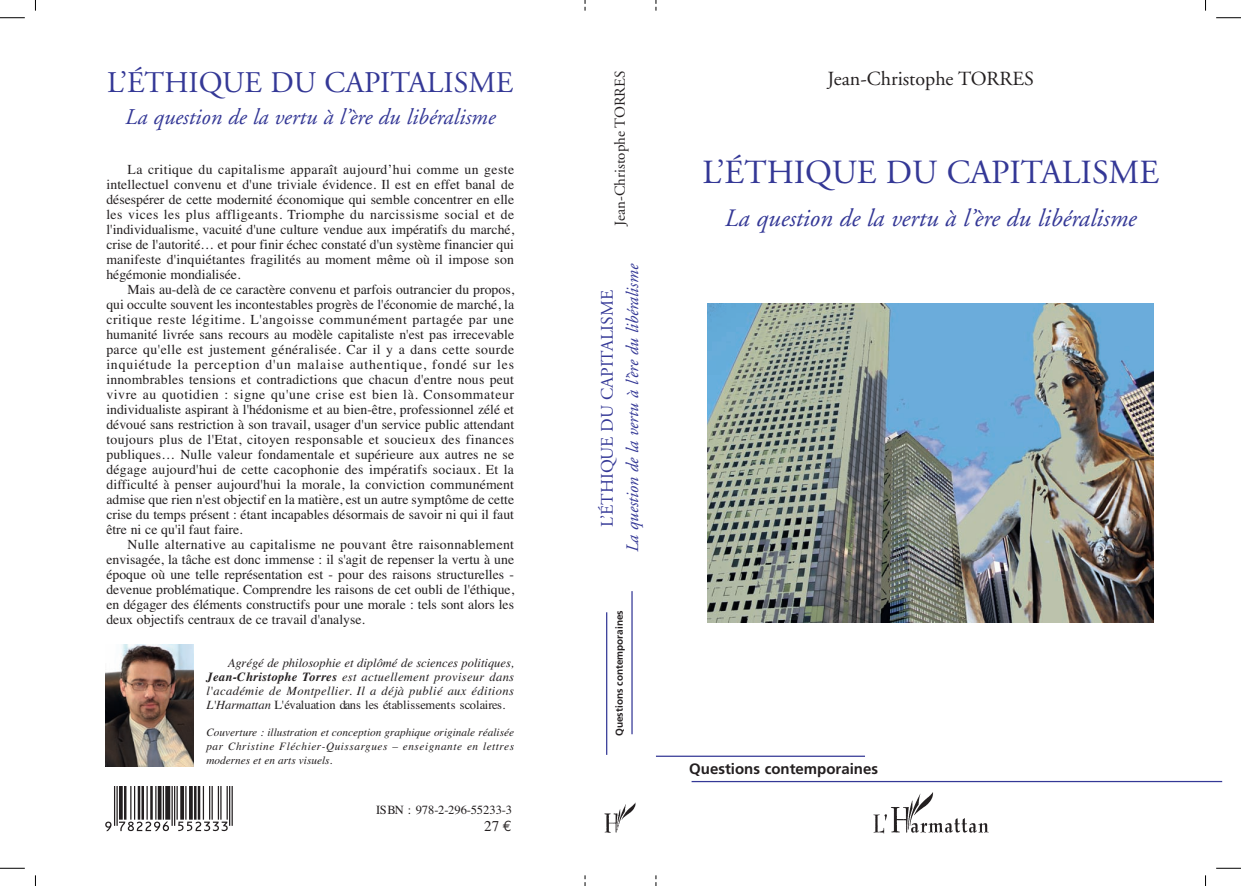
<style>
.page{position:relative;width:1241px;height:886px;background:#fff}
.page>*{position:absolute;margin:0;border:0;box-sizing:border-box;transform-origin:0 0}
.t1{font:33.75px "Adobe Garamond";color:#343896}
.t2{font:30px "Adobe Garamond";color:#343896}
.t3{font:italic 25px "Adobe Garamond";color:#343896}
.t4{font:italic 22.5px "Adobe Garamond";color:#343896}
.t5{font:20px "Adobe Garamond";color:#231f20}
.t6{font:italic 17.5px "Adobe Garamond";color:#343896}
.t7{font:17.5px "Adobe Garamond";color:#343896}
.t8{font:700 15px "Frutiger";color:#231f20}
.t9{font:15px "Adobe Garamond";color:#231f20}
.t10{font:15px "Times";color:#231f20}
.t11{font:13.75px/15px "Times";color:#231f20;text-align:justify}
.t12{font:italic 12.5px/13.8px "Times";letter-spacing:.03em;color:#231f20;text-align:justify}
.t13{font:12.5px "Times";color:#231f20}
.t14{font:italic 11.25px/13.8px "Times";letter-spacing:.03em;color:#231f20;text-align:justify}
.t15{font:700 10px "Frutiger";color:#231f20}
.s1{font-weight:700}
.s2{font-style:normal}
.s3{font-family:"Euro Mono"}
</style>
<div class="page">
<svg style="left:105px;top:787px;width:128px;height:45px"></svg>
<svg style="left:0;top:18px;width:25px;height:1px"></svg>
<svg style="left:0;top:868px;width:25px;height:1px"></svg>
<svg style="left:1216px;top:18px;width:24px;height:1px"></svg>
<svg style="left:1216px;top:868px;width:24px;height:1px"></svg>
<img style="left:604px;top:803px;width:32px;height:29px">
<hr style="left:656px;top:755px;width:208px;height:2px;background:#343896">
<hr style="left:691px;top:781px;width:530px;height:1px;background:#343896">
<hr style="left:606px;top:612px;width:1px;height:143px;background:#343896">
<hr style="left:631px;top:591px;width:1px;height:143px;background:#343896">
<img style="left:707px;top:303px;width:446px;height:319px">
<img style="left:873px;top:792px;width:116px;height:42px">
<img style="left:105px;top:644px;width:89px;height:123px">
<h2 class="t2" style="left:107px;top:71px;width:407px">L’ÉTHIQUE DU CAPITALISME</h2>
<h3 class="t4" style="left:125px;top:108px;width:372px">La question de la vertu à l’ère du libéralisme</h3>
<p class="t11" style="left:106px;top:161px;width:409px;text-indent:21px">La critique du capitalisme apparaît aujourd’hui comme un geste intellectuel convenu et d'une triviale évidence. Il est en effet banal de désespérer de cette modernité économique qui semble concentrer en elle les vices les plus affligeants. Triomphe du narcissisme social et de l'individualisme, vacuité d'une culture vendue aux impératifs du marché, crise de l'autorité… et pour finir échec constaté d'un système financier qui manifeste d'inquiétantes fragilités au moment même où il impose son hégémonie mondialisée.</p>
<p class="t11" style="left:106px;top:281px;width:409px;text-indent:21px">Mais au-delà de ce caractère convenu et parfois outrancier du propos, qui occulte souvent les incontestables progrès de l'économie de marché, la critique reste légitime. L'angoisse communément partagée par une humanité livrée sans recours au modèle capitaliste n'est pas irrecevable parce qu'elle est justement généralisée. Car il y a dans cette sourde inquiétude la perception d'un malaise authentique, fondé sur les innombrables tensions et contradictions que chacun d'entre nous peut vivre au quotidien : signe qu'une crise est bien là. Consommateur individualiste aspirant à l'hédonisme et au bien-être, professionnel zélé et dévoué sans restriction à son travail, usager d'un service public attendant toujours plus de l'Etat, citoyen responsable et soucieux des finances publiques… Nulle valeur fondamentale et supérieure aux autres ne se dégage aujourd'hui de cette cacophonie des impératifs sociaux. Et la difficulté à penser aujourd'hui la morale, la conviction communément admise que rien n'est objectif en la matière, est un autre symptôme de cette crise du temps présent : étant incapables désormais de savoir ni qui il faut être ni ce qu'il faut faire.</p>
<p class="t11" style="left:106px;top:536px;width:409px;text-indent:21px">Nulle alternative au capitalisme ne pouvant être raisonnablement envisagée, la tâche est donc immense : il s'agit de repenser la vertu à une époque où une telle représentation est - pour des raisons structurelles - devenue problématique. Comprendre les raisons de cet oubli de l'éthique, en dégager des éléments constructifs pour une morale : tels sont alors les deux objectifs centraux de ce travail d'analyse.</p>
<p class="t12" style="left:206px;top:656px;width:309px;text-indent:21px">Agrégé de philosophie et diplômé de sciences politiques, <span class="s1">Jean-Christophe Torres</span> est actuellement proviseur dans l'académie de Montpellier. Il a déjà publié aux éditions L'Harmattan <span class="s2">L'évaluation dans les établissements scolaires</span>.</p>
<p class="t14" style="left:206px;top:725px;width:309px">Couverture : illustration et conception graphique originale réalisée par Christine Fléchier-Quissargues – enseignante en lettres modernes et en arts visuels.</p>
<p class="t13" style="left:376px;top:803px;width:137px">ISBN : 978-2-296-55233-3</p>
<p class="t10" style="left:484px;top:817px;width:29px">27 <span class="s3">€</span></p>
<p class="t9" style="left:614px;top:225px;width:156px;rotate:-90deg">Jean-Christophe TORRES</p>
<p class="t7" style="left:600px;top:527px;width:238px;rotate:-90deg">L’ÉTHIQUE DU CAPITALISME</p>
<p class="t6" style="left:625px;top:552px;width:290px;rotate:-90deg">La question de la vertu à l’ère du libéralisme</p>
<p class="t15" style="left:615px;top:736px;width:127px;rotate:-90deg">Questions contemporaines</p>
<h3 class="t5" style="left:827px;top:71px;width:208px">Jean-Christophe TORRES</h3>
<h1 class="t1" style="left:702px;top:159px;width:458px">L’ÉTHIQUE DU CAPITALISME</h1>
<h3 class="t3" style="left:724px;top:209px;width:413px">La question de la vertu à l’ère du libéralisme</h3>
<p class="t8" style="left:689px;top:762px;width:190px">Questions contemporaines</p>
</div>
